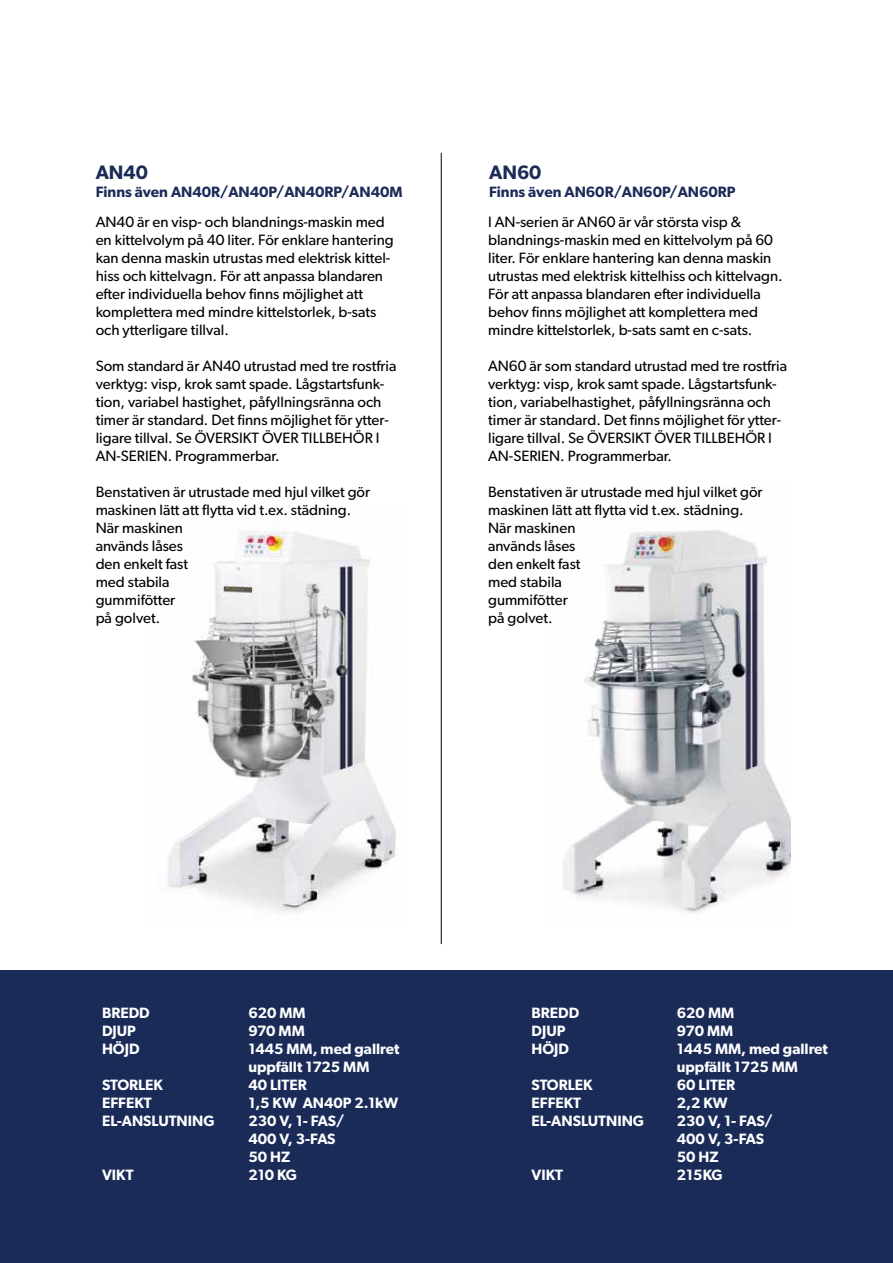
<style>
.page{position:relative;width:893px;height:1263px;background:#fff}
.page>*{position:absolute;margin:0;border:0;box-sizing:border-box;transform-origin:0 0}
.t1{font:600 19.5px "Gibson";color:#1b2b58}
.t2{font:15px/18px "Gibson";color:#000}
.t3{font:600 15px/18px "Gibson";color:#fff}
.t4{font:600 15px "Gibson";color:#1b2b58}
</style>
<div class="page">
<div style="left:0;top:971px;width:893px;height:292px;background:#1b2b58"></div>
<img style="left:167px;top:524px;width:231px;height:389px">
<img style="left:563px;top:529px;width:228px;height:384px">
<hr style="left:441px;top:153px;width:1px;height:791px;background:#000">
<h1 class="t1" style="left:96px;top:161px;width:54px">AN40</h1>
<p class="t4" style="left:96px;top:183px;width:308px">Finns även AN40R/AN40P/AN40RP/AN40M</p>
<p class="t2" style="left:96px;top:212px;width:299px">AN40 är en visp- och blandnings-maskin med en kittelvolym på 40 liter. För enklare hantering kan denna maskin utrustas med elektrisk kittel&shy;hiss och kittelvagn. För att anpassa blandaren efter individuella behov finns möjlighet att komplettera med mindre kittelstorlek, b-sats och ytterligare tillval.</p>
<p class="t2" style="left:96px;top:356px;width:302px">Som standard är AN40 utrustad med tre rostfria verktyg: visp, krok samt spade. Lågstartsfunk&shy;tion, variabel hastighet, påfyllningsränna och timer är standard. Det finns möjlighet för ytter&shy;ligare tillval. Se ÖVERSIKT ÖVER TILLBEHÖR I AN-SERIEN. Programmerbar.</p>
<p class="t2" style="left:96px;top:482px;width:276px">Benstativen är utrustade med hjul vilket gör maskinen lätt att flytta vid t.ex. städning.<br>När maskinen<br>används låses<br>den enkelt fast<br>med stabila<br>gummifötter<br>på golvet.</p>
<h1 class="t1" style="left:489px;top:161px;width:54px">AN60</h1>
<p class="t4" style="left:489px;top:183px;width:248px">Finns även AN60R/AN60P/AN60RP</p>
<p class="t2" style="left:488px;top:212px;width:296px">I AN-serien är AN60 är vår största visp &amp; blandnings-maskin med en kittelvolym på 60 liter. För enklare hantering kan denna maskin utrustas med elektrisk kittelhiss och kittelvagn.<br>För att anpassa blandaren efter individuella behov finns möjlighet att komplettera med mindre kittelstorlek, b-sats samt en c-sats.</p>
<p class="t2" style="left:488px;top:356px;width:301px">AN60 är som standard utrustad med tre rostfria verktyg: visp, krok samt spade. Lågstartsfunk&shy;tion, variabelhastighet, påfyllningsränna och timer är standard. Det finns möjlighet för ytter&shy;ligare tillval. Se ÖVERSIKT ÖVER TILLBEHÖR I AN-SERIEN. Programmerbar.</p>
<p class="t2" style="left:488px;top:482px;width:276px">Benstativen är utrustade med hjul vilket gör maskinen lätt att flytta vid t.ex. städning.<br>När maskinen<br>används låses<br>den enkelt fast<br>med stabila<br>gummifötter<br>på golvet.</p>
<p class="t3" style="left:102px;top:1003px;width:49px">BREDD<br>DJUP<br>HÖJD</p>
<p class="t3" style="left:102px;top:1075px;width:114px">STORLEK<br>EFFEKT<br>EL-ANSLUTNING</p>
<p class="t3" style="left:102px;top:1165px;width:33px">VIKT</p>
<p class="t3" style="left:248px;top:1003px;width:153px">620 MM<br>970 MM<br>1445 MM, med gallret uppfällt 1725 MM<br>40 LITER<br>1,5 KW AN40P 2.1kW<br>230 V, 1- FAS/<br>400 V, 3-FAS<br>50 HZ<br>210 KG</p>
<p class="t3" style="left:531px;top:1003px;width:49px">BREDD<br>DJUP<br>HÖJD</p>
<p class="t3" style="left:531px;top:1075px;width:114px">STORLEK<br>EFFEKT<br>EL-ANSLUTNING</p>
<p class="t3" style="left:531px;top:1165px;width:33px">VIKT</p>
<p class="t3" style="left:677px;top:1003px;width:153px">620 MM<br>970 MM<br>1445 MM, med gallret uppfällt 1725 MM<br>60 LITER<br>2,2 KW<br>230 V, 1- FAS/<br>400 V, 3-FAS<br>50 HZ<br>215KG</p>
</div>
